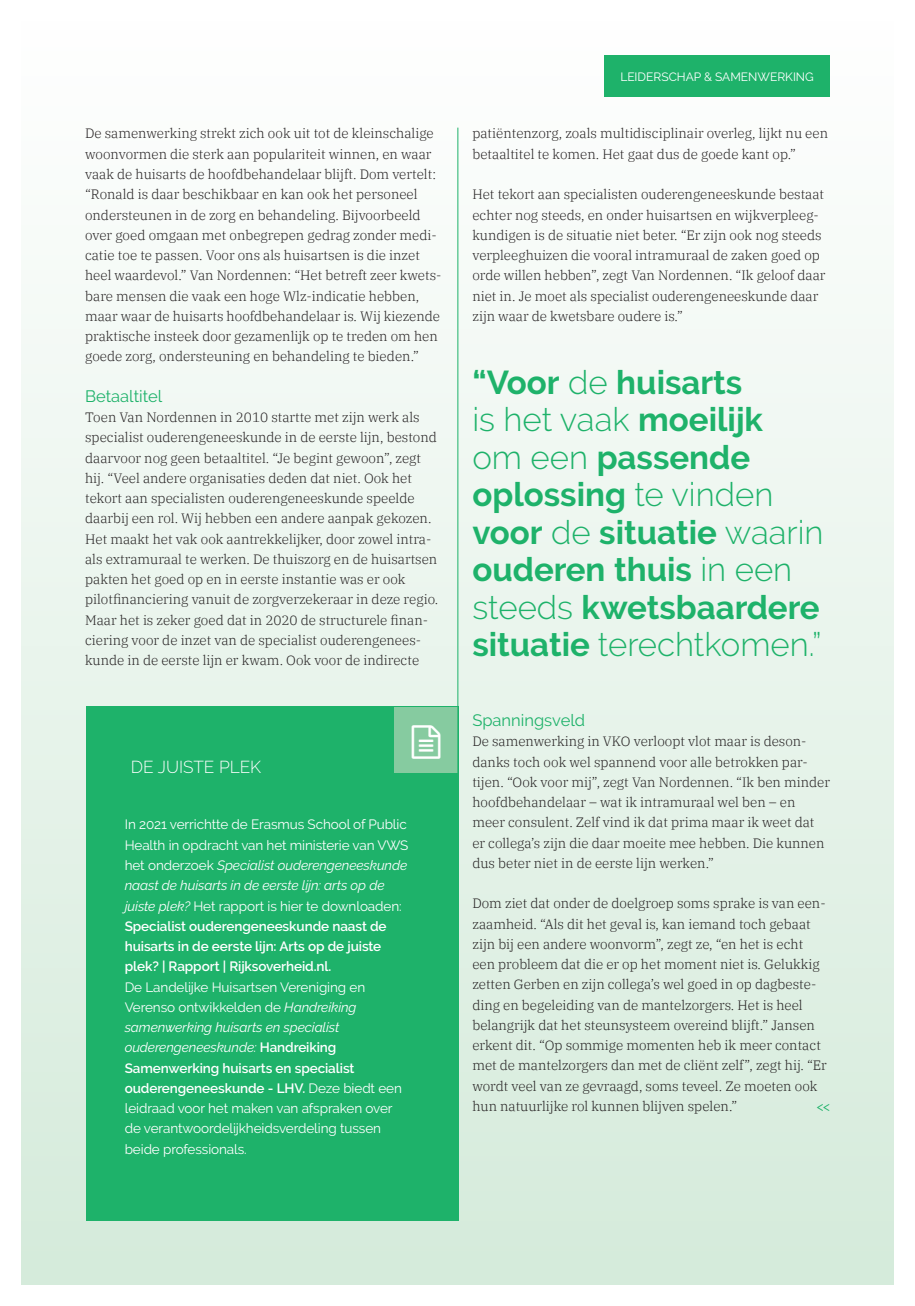
<style>
.page{position:relative;width:915px;height:1306px;background:#fff}
.page>*{position:absolute;margin:0;border:0;box-sizing:border-box;transform-origin:0 0}
.t1{font:700 33px/37.5px "Raleway";color:#1eb26a}
.t2{font:300 17.25px "Raleway";color:#fff}
.t3{font:16.5px "Raleway";color:#1eb26a}
.t4{font:300 13.5px/20.2px "IBM Plex Serif";color:#231f20}
.t5{font:13.5px/20.2px "Raleway";letter-spacing:-.005em;color:#fff}
.t6{font:13.5px "Raleway";color:#1eb26a}
.t7{font:12px "Raleway";color:#fff}
.s1{font-style:italic}
.s2{font-weight:600}
.s3{font-weight:300}
</style>
<div class="page">
<div style="left:21px;top:21px;width:872px;height:1263px;background:linear-gradient(to bottom,#fefefe,#d5ebdb)"></div>
<div style="left:86px;top:707px;width:372px;height:513px;background:#1eb26a"></div>
<div style="left:394px;top:707px;width:64px;height:65px;background:#86cba0"></div>
<div style="left:604px;top:55px;width:225px;height:42px;background:#1eb26a"></div>
<hr style="left:457px;top:128px;width:1px;height:1090px;background:#1eb26a">
<p class="t4" style="left:85px;top:122px;width:358px">De samenwerking strekt zich ook uit tot de kleinschalige woonvormen die sterk aan populariteit winnen, en waar vaak de huisarts de hoofdbehandelaar blijft. Dom vertelt: “Ronald is daar beschikbaar en kan ook het personeel ondersteunen in de zorg en behandeling. Bijvoorbeeld over goed omgaan met onbegrepen gedrag zonder medi&shy;catie toe te passen. Voor ons als huisartsen is die inzet heel waardevol.” Van Nordennen: “Het betreft zeer kwets&shy;bare mensen die vaak een hoge Wlz-indicatie hebben, maar waar de huisarts hoofdbehandelaar is. Wij kiezende praktische insteek door gezamenlijk op te treden om hen goede zorg, ondersteuning en behandeling te bieden.”</p>
<p class="t3" style="left:85px;top:386px;width:79px">Betaaltitel</p>
<p class="t4" style="left:85px;top:406px;width:354px">Toen Van Nordennen in 2010 startte met zijn werk als specialist ouderengeneeskunde in de eerste lijn, bestond daarvoor nog geen betaaltitel. “Je begint gewoon”, zegt hij. “Veel andere organisaties deden dat niet. Ook het tekort aan specialisten ouderengeneeskunde speelde daarbij een rol. Wij hebben een andere aanpak gekozen.<br>Het maakt het vak ook aantrekkelijker, door zowel intra&shy;als extramuraal te werken. De thuiszorg en de huisartsen pakten het goed op en in eerste instantie was er ook pilotfinanciering vanuit de zorgverzekeraar in deze regio.<br>Maar het is zeker goed dat in 2020 de structurele finan&shy;ciering voor de inzet van de specialist ouderengenees&shy;kunde in de eerste lijn er kwam. Ook voor de indirecte</p>
<p class="t2" style="left:131px;top:756px;width:132px">DE JUISTE PLEK</p>
<p class="t5" style="left:125px;top:814px;width:285px">In 2021 verrichtte de Erasmus School of Public Health in opdracht van het ministerie van VWS het onderzoek <span class="s1">Specialist ouderengeneeskunde naast de huisarts in de eerste lijn: arts op de juiste plek?</span> Het rapport is hier te downloaden:<br><span class="s2">Specialist ouderengeneeskunde naast de huisarts in de eerste lijn: Arts op de juiste plek? | Rapport | Rijksoverheid.nl.</span></p>
<p class="t5" style="left:125px;top:976px;width:278px">De Landelijke Huisartsen Vereniging en Verenso ontwikkelden de <span class="s1">Handreiking samenwerking huisarts en specialist ouderengeneeskunde:</span> <span class="s2">Handreiking Samenwerking huisarts en specialist ouderengeneeskunde - LHV.</span> Deze biedt een leidraad voor het maken van afspraken over de verantwoordelijkheidsverdeling tussen beide professionals.</p>
<p class="t7" style="left:620px;top:70px;width:195px">LEIDERSCHAP &amp; SAMENWERKING</p>
<p class="t4" style="left:472px;top:122px;width:357px">patiëntenzorg, zoals multidisciplinair overleg, lijkt nu een betaaltitel te komen. Het gaat dus de goede kant op.”</p>
<p class="t4" style="left:472px;top:183px;width:354px">Het tekort aan specialisten ouderengeneeskunde bestaat echter nog steeds, en onder huisartsen en wijkverpleeg&shy;kundigen is de situatie niet beter. “Er zijn ook nog steeds verpleeghuizen die vooral intramuraal de zaken goed op orde willen hebben”, zegt Van Nordennen. “Ik geloof daar niet in. Je moet als specialist ouderengeneeskunde daar zijn waar de kwetsbare oudere is.”</p>
<h1 class="t1" style="left:472px;top:363px;width:352px">“Voor <span class="s3">de</span> huisarts<br><span class="s3">is het vaak</span> moeilijk<br><span class="s3">om een</span> passende oplossing <span class="s3">te vinden </span>voor <span class="s3">de</span> situatie <span class="s3">waarin </span>ouderen thuis <span class="s3">in een steeds</span> kwetsbaardere situatie <span class="s3">terechtkomen.”</span></h1>
<p class="t3" style="left:472px;top:710px;width:114px">Spanningsveld</p>
<p class="t4" style="left:472px;top:730px;width:359px">De samenwerking in VKO verloopt vlot maar is deson&shy;danks toch ook wel spannend voor alle betrokken par&shy;tijen. “Ook voor mij”, zegt Van Nordennen. “Ik ben minder hoofdbehandelaar – wat ik intramuraal wel ben – en meer consulent. Zelf vind ik dat prima maar ik weet dat er collega’s zijn die daar moeite mee hebben. Die kunnen dus beter niet in de eerste lijn werken.”</p>
<p class="t4" style="left:472px;top:892px;width:356px">Dom ziet dat onder de doelgroep soms sprake is van een&shy;zaamheid. “Als dit het geval is, kan iemand toch gebaat zijn bij een andere woonvorm”, zegt ze, “en het is echt een probleem dat die er op het moment niet is. Gelukkig zetten Gerben en zijn collega’s wel goed in op dagbeste&shy;ding en begeleiding van de mantelzorgers. Het is heel belangrijk dat het steunsysteem overeind blijft.” Jansen erkent dit. “Op sommige momenten heb ik meer contact met de mantelzorgers dan met de cliënt zelf”, zegt hij. “Er wordt veel van ze gevraagd, soms teveel. Ze moeten ook hun natuurlijke rol kunnen blijven spelen.”</p>
<p class="t6" style="left:816px;top:1098px;width:15px">&lt;&lt;</p>
</div>
